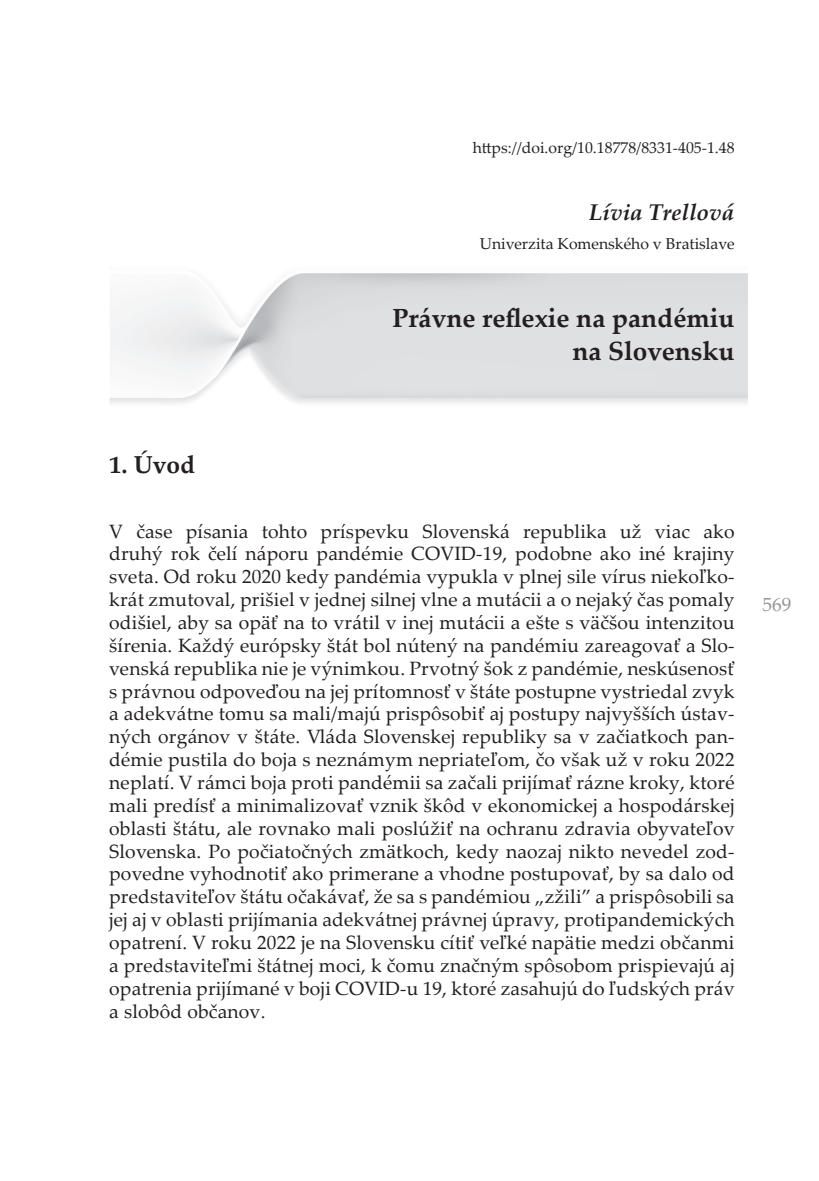
<style>
.page{position:relative;width:819px;height:1181px;background:#fff}
.page>*{position:absolute;margin:0;border:0;box-sizing:border-box;transform-origin:0 0}
.tytul_01{font:700 26.25px/33.2px "Palatino Linotype";color:#231f20;text-align:right}
.tytul_02{font:700 24.5px "Palatino Linotype";color:#231f20}
.autor{font:italic 700 22.75px "Palatino Linotype";color:#231f20}
.tekstowy{font:19.25px/22.9px "Palatino Linotype";letter-spacing:.01em;color:#231f20;text-align:justify}
.t1{font:19.25px "Palatino Linotype";color:#939598}
.doi{font:15.75px "Palatino Linotype";color:#231f20}
.afiliacja{font:15.75px "Palatino Linotype";color:#231f20}
</style>
<div class="page">
<p class="doi" style="left:472px;top:136px;width:263px">https://doi.org/10.18778/8331-405-1.48</p>
<p class="autor" style="left:588px;top:196px;width:147px">Lívia Trellová</p>
<p class="afiliacja" style="left:479px;top:233px;width:256px">Univerzita Komenského v Bratislave</p>
<p class="tytul_01" style="left:392px;top:300px;width:344px">Právne reflexie na pandémiu na Slovensku</p>
<p class="tytul_02" style="left:109px;top:447px;width:87px">1. Úvod</p>
<p class="tekstowy" style="left:109px;top:519px;width:627px">V čase písania tohto príspevku Slovenská republika už viac ako druhý rok čelí náporu pandémie COVID-19, podobne ako iné krajiny sveta. Od roku 2020 kedy pandémia vypukla v plnej sile vírus niekoľko&shy;krát zmutoval, prišiel v jednej silnej vlne a mutácii a o nejaký čas pomaly odišiel, aby sa opäť na to vrátil v inej mutácii a ešte s väčšou intenzitou šírenia. Každý európsky štát bol nútený na pandémiu zareagovať a Slo&shy;venská republika nie je výnimkou. Prvotný šok z pandémie, neskúsenosť s právnou odpoveďou na jej prítomnosť v štáte postupne vystriedal zvyk a adekvátne tomu sa mali/majú prispôsobiť aj postupy najvyšších ústav&shy;ných orgánov v štáte. Vláda Slovenskej republiky sa v začiatkoch pan&shy;démie pustila do boja s neznámym nepriateľom, čo však už v roku 2022 neplatí. V rámci boja proti pandémii sa začali prijímať rázne kroky, ktoré mali predísť a minimalizovať vznik škôd v ekonomickej a hospodárskej oblasti štátu, ale rovnako mali poslúžiť na ochranu zdravia obyvateľov Slovenska. Po počiatočných zmätkoch, kedy naozaj nikto nevedel zod&shy;povedne vyhodnotiť ako primerane a vhodne postupovať, by sa dalo od predstaviteľov štátu očakávať, že sa s pandémiou „zžili” a prispôsobili sa jej aj v oblasti prijímania adekvátnej právnej úpravy, protipandemických opatrení. V roku 2022 je na Slovensku cítiť veľké napätie medzi občanmi a predstaviteľmi štátnej moci, k čomu značným spôsobom prispievajú aj opatrenia prijímané v boji COVID-u 19, ktoré zasahujú do ľudských práv a slobôd občanov.</p>
<p class="t1" style="left:762px;top:591px;width:30px">569</p>
</div>
